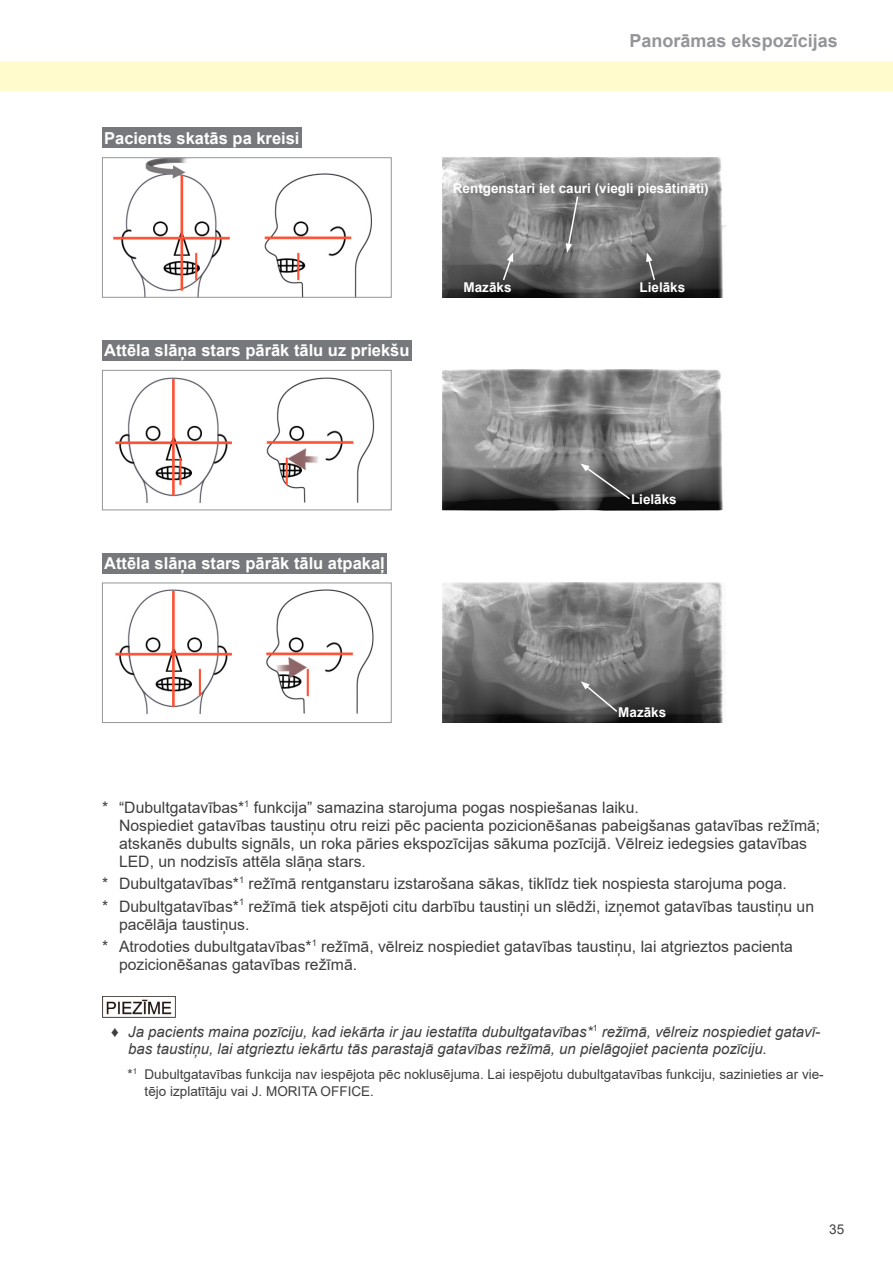
<style>
.page{position:relative;width:893px;height:1263px;background:#fff}
.page>*{position:absolute;margin:0;border:0;box-sizing:border-box;transform-origin:0 0}
.t1{font:700 18px "Arial";color:#939598}
.t2{font:700 16.5px "Arial";color:#fff}
.t3{font:15.75px/18px "Arial";color:#3e3e3f}
.t4{font:italic 15px/17.2px "Arial";color:#3e3e3f}
.t5{font:13.5px/16.5px "Arial";color:#3e3e3f}
.t6{font:700 13.5px "Arial";color:#fff}
.s1{font-style:normal}
</style>
<div class="page">
<img style="left:113px;top:159px;width:259px;height:137px">
<div style="left:102px;top:157px;width:290px;height:141px;border:1px solid #939598"></div>
<img style="left:442px;top:157px;width:283px;height:141px">
<img style="left:115px;top:377px;width:260px;height:126px">
<div style="left:102px;top:370px;width:290px;height:140px;border:1px solid #939598"></div>
<img style="left:442px;top:370px;width:281px;height:140px">
<img style="left:115px;top:589px;width:259px;height:125px">
<div style="left:102px;top:583px;width:290px;height:140px;border:1px solid #939598"></div>
<img style="left:442px;top:583px;width:281px;height:140px">
<img style="left:102px;top:996px;width:74px;height:22px">
<div style="left:102px;top:128px;width:200px;height:20px;background:#76787b"></div>
<div style="left:102px;top:340px;width:310px;height:21px;background:#76787b"></div>
<div style="left:102px;top:553px;width:285px;height:21px;background:#76787b"></div>
<svg style="left:566px;top:195px;width:13px;height:58px"></svg>
<svg style="left:502px;top:253px;width:11px;height:29px"></svg>
<svg style="left:646px;top:253px;width:10px;height:29px"></svg>
<svg style="left:580px;top:463px;width:52px;height:38px;background:#646464"></svg>
<svg style="left:581px;top:681px;width:38px;height:32px"></svg>
<div style="left:0;top:61px;width:893px;height:30px;background:#fffbcc"></div>
<p class="t2" style="left:104px;top:126px;width:197px">Pacients skatās pa kreisi</p>
<p class="t2" style="left:104px;top:339px;width:307px">Attēla slāņa stars pārāk tālu uz priekšu</p>
<p class="t1" style="left:630px;top:28px;width:210px">Panorāmas ekspozīcijas</p>
<p class="t6" style="left:453px;top:179px;width:257px">Rentgenstari iet cauri (viegli piesātināti)</p>
<p class="t6" style="left:463px;top:277px;width:50px">Mazāks</p>
<p class="t6" style="left:639px;top:277px;width:47px">Lielāks</p>
<p class="t2" style="left:104px;top:552px;width:282px">Attēla slāņa stars pārāk tālu atpakaļ</p>
<p class="t6" style="left:631px;top:490px;width:47px">Lielāks</p>
<p class="t6" style="left:618px;top:702px;width:50px">Mazāks</p>
<p class="t3" style="left:119px;top:798px;width:703px;text-indent:-17px">* “Dubultgatavības*<sup>1</sup> funkcija” samazina starojuma pogas nospiešanas laiku.<br>Nospiediet gatavības taustiņu otru reizi pēc pacienta pozicionēšanas pabeigšanas gatavības režīmā; atskanēs dubults signāls, un roka pāries ekspozīcijas sākuma pozīcijā. Vēlreiz iedegsies gatavības LED, un nodzisīs attēla slāņa stars.</p>
<p class="t3" style="left:102px;top:872px;width:713px;line-height:22.2px">* Dubultgatavības*<sup>1</sup> režīmā rentganstaru izstarošana sākas, tiklīdz tiek nospiesta starojuma poga.<br>* Dubultgatavības*<sup>1</sup> režīmā tiek atspējoti citu darbību taustiņi un slēdži, izņemot gatavības taustiņu un</p>
<p class="t3" style="left:102px;top:913px;width:692px;line-height:22.2px;text-indent:17px">pacēlāja taustiņus.<br>* Atrodoties dubultgatavības*<sup>1</sup> režīmā, vēlreiz nospiediet gatavības taustiņu, lai atgrieztos pacienta</p>
<p class="t3" style="left:119px;top:955px;width:240px">pozicionēšanas gatavības režīmā.</p>
<p class="t4" style="left:128px;top:1023px;width:693px;text-indent:-17px"><span class="s1">♦</span> Ja pacients maina pozīciju, kad iekārta ir jau iestatīta dubultgatavības*<sup>1</sup> režīmā, vēlreiz nospiediet gatavī&shy;bas taustiņu, lai atgrieztu iekārtu tās parastajā gatavības režīmā, un pielāgojiet pacienta pozīciju.</p>
<p class="t5" style="left:145px;top:1066px;width:681px;text-indent:-17px">*<sup>1</sup> Dubultgatavības funkcija nav iespējota pēc noklusējuma. Lai iespējotu dubultgatavības funkciju, sazinieties ar vie&shy;tējo izplatītāju vai J. MORITA OFFICE.</p>
<p class="t5" style="left:829px;top:1221px;width:17px">35</p>
</div>
